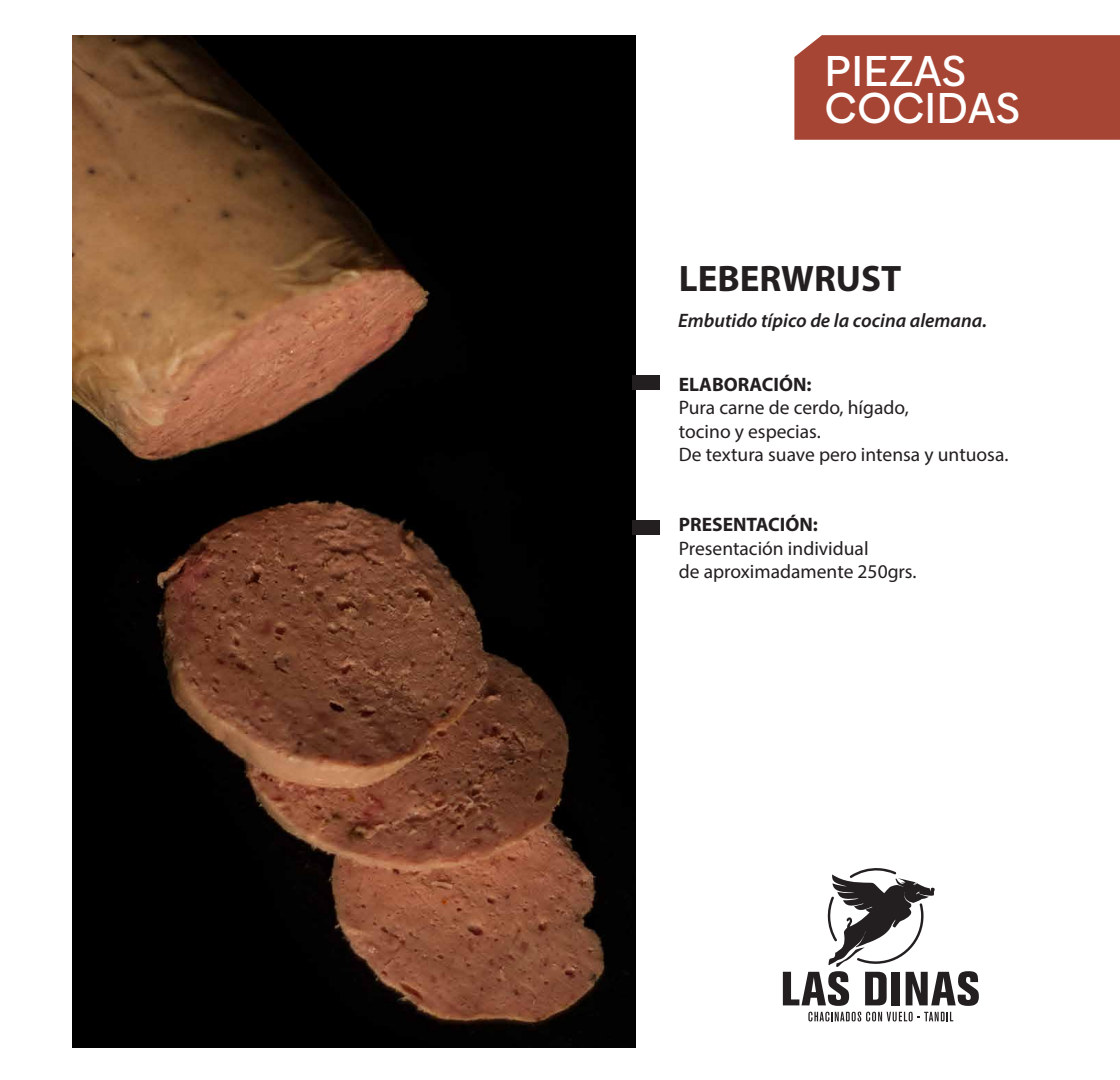
<style>
.page{position:relative;width:1120px;height:1080px;background:#fff}
.page>*{position:absolute;margin:0;border:0;box-sizing:border-box;transform-origin:0 0}
.t1{font:500 43.2px/36.3px "Biennale";letter-spacing:.02em;color:#fff}
.t2{font:700 37px "Myriad Pro";color:#231f20}
.t3{font:19.5px/23.4px "Myriad Pro";color:#231f20}
.t4{font:italic 600 19.5px "Myriad Pro";color:#231f20}
.t5{font:700 19.5px "Myriad Pro";color:#231f20}
</style>
<div class="page">
<div style="left:794px;top:35px;width:326px;height:105px;background:#a74534"></div>
<img style="left:72px;top:35px;width:563px;height:1012px">
<div style="left:632px;top:375px;width:28px;height:15px;background:#231f20"></div>
<div style="left:632px;top:520px;width:28px;height:15px;background:#231f20"></div>
<svg style="left:783px;top:868px;width:196px;height:138px"></svg>
<svg style="left:808px;top:1012px;width:145px;height:10px"></svg>
<h1 class="t1" style="left:825px;top:53px;width:197px">PIEZAS<br>COCIDAS</h1>
<h2 class="t2" style="left:679px;top:255px;width:224px">LEBERWRUST</h2>
<p class="t4" style="left:678px;top:308px;width:311px">Embutido típico de la cocina alemana.</p>
<p class="t5" style="left:679px;top:372px;width:134px">ELABORACIÓN:</p>
<p class="t3" style="left:679px;top:396px;width:331px">Pura carne de cerdo, hígado,<br>tocino y especias.<br>De textura suave pero intensa y untuosa.</p>
<p class="t5" style="left:679px;top:512px;width:141px">PRESENTACIÓN:</p>
<p class="t3" style="left:679px;top:536px;width:239px">Presentación individual<br>de aproximadamente 250grs.</p>
</div>
